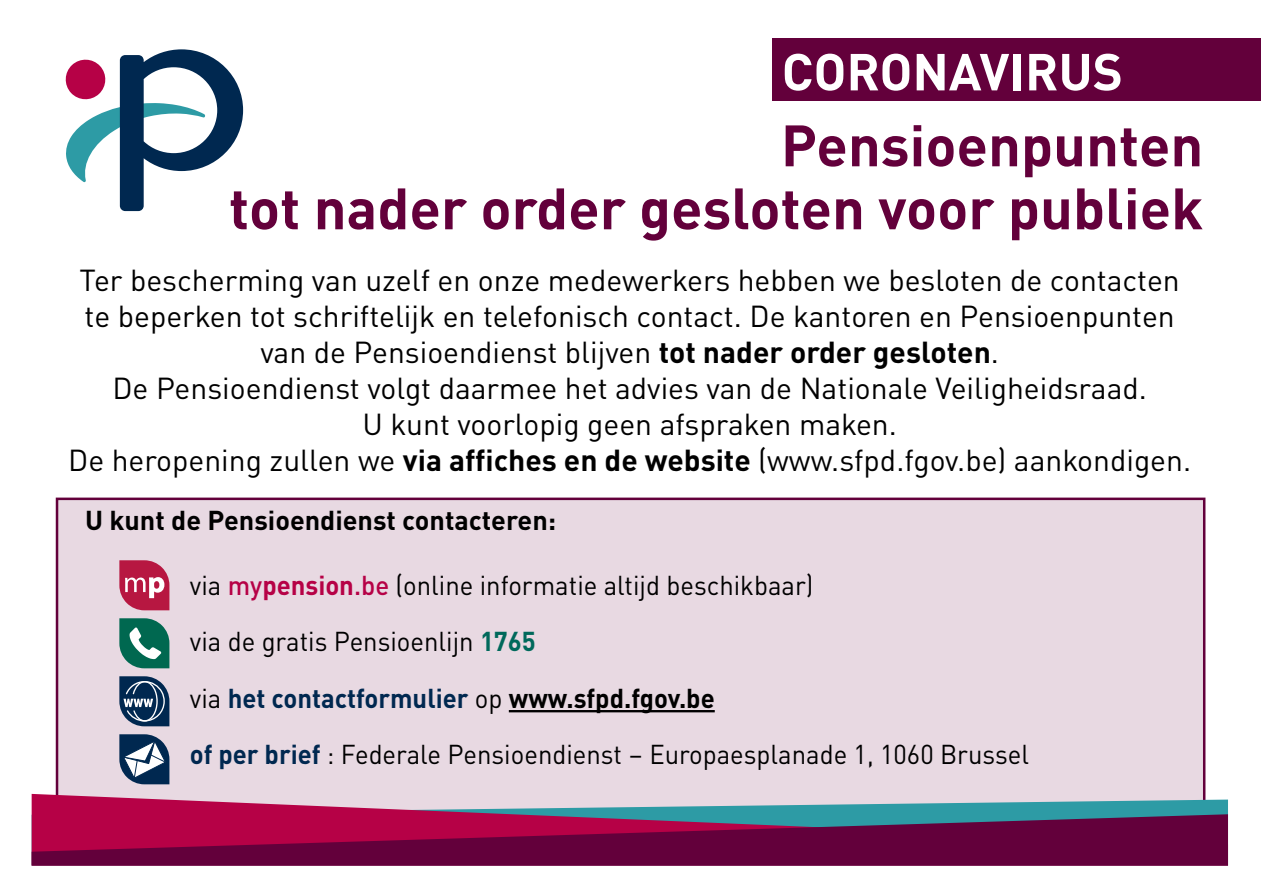
<style>
.page{position:relative;width:1263px;height:893px;background:#fff}
.page>*{position:absolute;margin:0;border:0;box-sizing:border-box;transform-origin:0 0}
.t1{font:700 57.45px/63px "DINOT";color:#63003b;text-align:right}
.t2{font:700 51.15px "DINOT";color:#fff}
.t3{font:30px/36px "DINOT";color:#000;text-align:center}
.t4{font:27px/56.4px "DINOT";color:#000;scale:.95 1}
.t5{font:700 27px "DINOT";color:#000}
.s1{font-weight:700}
.s2{font-weight:500;color:#b60146}
.s3{font-weight:700;color:#b60146}
.s4{font-weight:700;color:#00695b}
.s5{font-weight:700;color:#002850}
</style>
<div class="page">
<div style="left:772px;top:38px;width:489px;height:63px;background:#63003b"></div>
<svg style="left:65px;top:49px;width:178px;height:162px"></svg>
<div style="left:56px;top:498px;width:1149px;height:354px;background:#e8d9e2;border:3px solid #63003b"></div>
<svg style="left:32px;top:794px;width:1196px;height:20px"></svg>
<svg style="left:32px;top:814px;width:1196px;height:51px;fill:#63003b"></svg>
<hr style="left:509px;top:710px;width:206px;height:2px;background:#000">
<svg style="left:119px;top:560px;width:50px;height:50px"></svg>
<svg style="left:119px;top:734px;width:50px;height:50px"></svg>
<svg style="left:119px;top:618px;width:50px;height:50px"></svg>
<svg style="left:119px;top:676px;width:50px;height:50px"></svg>
<h2 class="t2" style="left:782px;top:32px;width:343px">CORONAVIRUS</h2>
<h1 class="t1" style="left:229px;top:110px;width:976px">Pensioenpunten<br>tot nader order gesloten voor publiek</h1>
<p class="t3" style="left:68px;top:260px;width:1124px">Ter bescherming van uzelf en onze medewerkers hebben we besloten de contacten te beperken tot schriftelijk en telefonisch contact. De kantoren en Pensioenpunten van de Pensioendienst blijven <span class="s1">tot nader order gesloten</span>.<br>De Pensioendienst volgt daarmee het advies van de Nationale Veiligheidsraad.<br>U kunt voorlopig geen afspraken maken.<br>De heropening zullen we <span class="s1">via affiches en de website</span> (www.sfpd.fgov.be) aankondigen.</p>
<p class="t5" style="left:85px;top:499px;width:472px">U kunt de Pensioendienst contacteren:</p>
<p class="t4" style="left:190px;top:555px;width:885px">via <span class="s2">my</span><span class="s3">pension</span><span class="s2">.be</span> (online informatie altijd beschikbaar)<br>via de gratis Pensioenlijn <span class="s4">1765<br></span>via <span class="s5">het contactformulier</span> op <span class="s1">www.sfpd.fgov.be<br></span><span class="s5">of per brief</span> : Federale Pensioendienst – Europaesplanade 1, 1060 Brussel</p>
</div>
